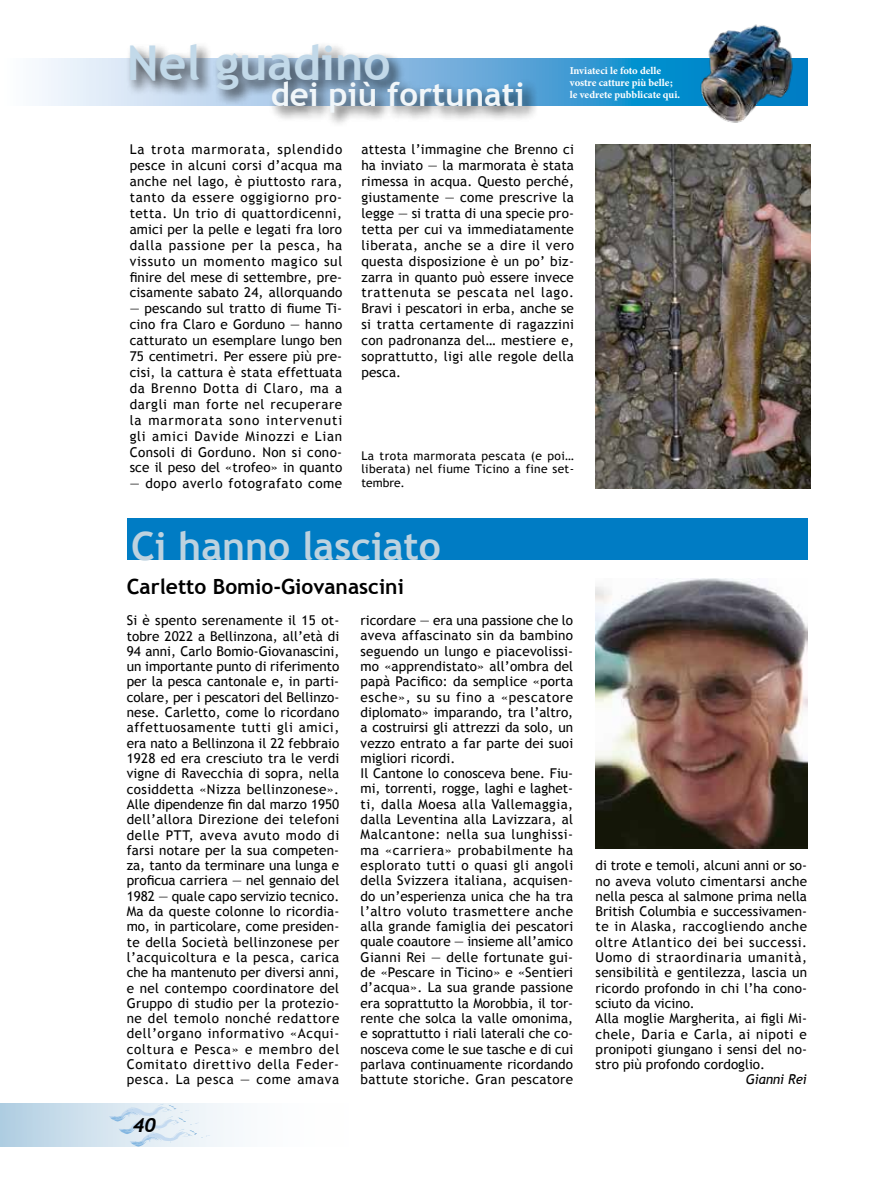
<style>
.page{position:relative;width:893px;height:1191px;background:#fff}
.page>*{position:absolute;margin:0;border:0;box-sizing:border-box;transform-origin:0 0}
.t1{font:700 48px "Trebuchet MS";color:#c2d9e9}
.t2{font:700 39px "Trebuchet MS";color:#bdd2df}
.t3{font:700 33px "Trebuchet MS";color:#f1f6f9}
.t4{font:700 21px "Trebuchet MS";color:#000}
.t5{font:italic 700 19.5px "Trebuchet";color:#000}
.t6{font:13.5px/15.3px "Trebuchet MS";letter-spacing:.015em;color:#000;text-align:justify}
.t7{font:13.5px "Trebuchet MS";letter-spacing:.04em;color:#000}
.t8{font:italic 13.5px "Trebuchet MS";letter-spacing:-.01em;color:#000}
.t9{font:12px/13.5px "Trebuchet MS";letter-spacing:.025em;color:#000;text-align:justify}
.t10{font:10.5px/12px "Minion Variable Concept";letter-spacing:-.005em;color:#fff}
</style>
<div class="page">
<svg style="left:0;top:1103px;width:232px;height:43px"></svg>
<svg style="left:109px;top:1103px;width:101px;height:43px;background:#dde9f3"></svg>
<img style="left:595px;top:144px;width:215px;height:344px">
<svg style="left:39px;top:59px;width:769px;height:47px;background:#63b3de"></svg>
<div style="left:127px;top:42px;width:412px;height:87px;background:#000;opacity:.75"></div>
<img style="left:693px;top:24px;width:103px;height:99px">
<div style="left:127px;top:518px;width:680px;height:42px;background:#007cc4"></div>
<img style="left:596px;top:578px;width:212px;height:270px">
<h1 class="t1" style="left:127px;top:33px;width:265px">Nel guadino</h1>
<h3 class="t3" style="left:271px;top:74px;width:255px">dei più fortunati</h3>
<p class="t10" style="left:570px;top:64px;width:112px">Inviateci le foto delle vostre catture più belle; le vedrete pubblicate qui.</p>
<p class="t6" style="left:130px;top:142px;width:214px;line-height:15.9px">La trota marmorata, splendido pesce in alcuni corsi d’acqua ma anche nel lago, è piuttosto rara, tanto da essere oggigiorno pro&shy;tetta. Un trio di quattordicenni, amici per la pelle e legati fra loro dalla passione per la pesca, ha vissuto un momento magico sul finire del mese di settembre, pre&shy;cisamente sabato 24, allorquando</p>
<p class="t6" style="left:130px;top:301px;width:214px;line-height:15.9px">— pescando sul tratto di fiume Ti&shy;cino fra Claro e Gorduno — hanno catturato un esemplare lungo ben 75 centimetri. Per essere più pre&shy;cisi, la cattura è stata effettuata da Brenno Dotta di Claro, ma a dargli man forte nel recuperare la marmorata sono intervenuti gli amici Davide Minozzi e Lian Consoli di Gorduno. Non si cono&shy;sce il peso del «trofeo» in quanto</p>
<p class="t7" style="left:130px;top:475px;width:214px">— dopo averlo fotografato come</p>
<p class="t6" style="left:361px;top:142px;width:214px;line-height:15.9px">attesta l’immagine che Brenno ci ha inviato — la marmorata è stata rimessa in acqua. Questo perché, giustamente — come prescrive la legge — si tratta di una specie pro&shy;tetta per cui va immediatamente liberata, anche se a dire il vero questa disposizione è un po’ biz&shy;zarra in quanto può essere invece trattenuta se pescata nel lago.<br>Bravi i pescatori in erba, anche se si tratta certamente di ragazzini con padronanza del… mestiere e, soprattutto, ligi alle regole della pesca.</p>
<p class="t9" style="left:361px;top:449px;width:214px">La trota marmorata pescata (e poi… liberata) nel fiume Ticino a fine set&shy;tembre.</p>
<h2 class="t2" style="left:131px;top:521px;width:311px">Ci hanno lasciato</h2>
<h3 class="t4" style="left:127px;top:573px;width:279px">Carletto Bomio-Giovanascini</h3>
<p class="t6" style="left:127px;top:613px;width:214px">Si è spento serenamente il 15 ot&shy;tobre 2022 a Bellinzona, all’età di 94 anni, Carlo Bomio-Giovanascini, un importante punto di riferimento per la pesca cantonale e, in parti&shy;colare, per i pescatori del Bellinzo&shy;nese. Carletto, come lo ricordano affettuosamente tutti gli amici, era nato a Bellinzona il 22 febbraio 1928 ed era cresciuto tra le verdi vigne di Ravecchia di sopra, nella cosiddetta «Nizza bellinzonese».<br>Alle dipendenze fin dal marzo 1950 dell’allora Direzione dei telefoni delle PTT, aveva avuto modo di farsi notare per la sua competen&shy;za, tanto da terminare una lunga e proficua carriera — nel gennaio del 1982 — quale capo servizio tecnico.<br>Ma da queste colonne lo ricordia&shy;mo, in particolare, come presiden&shy;te della Società bellinzonese per l’acquicoltura e la pesca, carica che ha mantenuto per diversi anni, e nel contempo coordinatore del Gruppo di studio per la protezio&shy;ne del temolo nonché redattore dell’organo informativo «Acqui&shy;coltura e Pesca» e membro del Comitato direttivo della Feder&shy;pesca. La pesca — come amava</p>
<p class="t6" style="left:361px;top:613px;width:214px;text-align:left">ricordare — era una passione che lo aveva affascinato sin da bambino seguendo un lungo e piacevolissi&shy;mo «apprendistato» all’ombra del papà Pacifico: da semplice «porta esche», su su fino a «pescatore diplomato» imparando, tra l’altro, a costruirsi gli attrezzi da solo, un vezzo entrato a far parte dei suoi migliori ricordi.<br>Il Cantone lo conosceva bene. Fiu&shy;mi, torrenti, rogge, laghi e laghet&shy;ti, dalla Moesa alla Vallemaggia, dalla Leventina alla Lavizzara, al Malcantone: nella sua lunghissi&shy;ma «carriera» probabilmente ha esplorato tutti o quasi gli angoli della Svizzera italiana, acquisen&shy;do un’esperienza unica che ha tra l’altro voluto trasmettere anche alla grande famiglia dei pescatori quale coautore — insieme all’amico Gianni Rei — delle fortunate gui&shy;de «Pescare in Ticino» e «Sentieri d’acqua». La sua grande passione era soprattutto la Morobbia, il tor&shy;rente che solca la valle omonima, e soprattutto i riali laterali che co&shy;nosceva come le sue tasche e di cui parlava continuamente ricordando battute storiche. Gran pescatore</p>
<h3 class="t5" style="left:133px;top:1113px;width:24px">40</h3>
<p class="t6" style="left:596px;top:858px;width:213px;text-align:left">di trote e temoli, alcuni anni or so&shy;no aveva voluto cimentarsi anche nella pesca al salmone prima nella<br>British Columbia e successivamen&shy;te in Alaska, raccogliendo anche oltre Atlantico dei bei successi.<br>Uomo di straordinaria umanità, sensibilità e gentilezza, lascia un ricordo profondo in chi l’ha cono&shy;sciuto da vicino.<br>Alla moglie Margherita, ai figli Mi&shy;chele, Daria e Carla, ai nipoti e pronipoti giungano i sensi del no&shy;stro più profondo cordoglio.</p>
<p class="t8" style="left:746px;top:1071px;width:63px">Gianni Rei</p>
</div>
